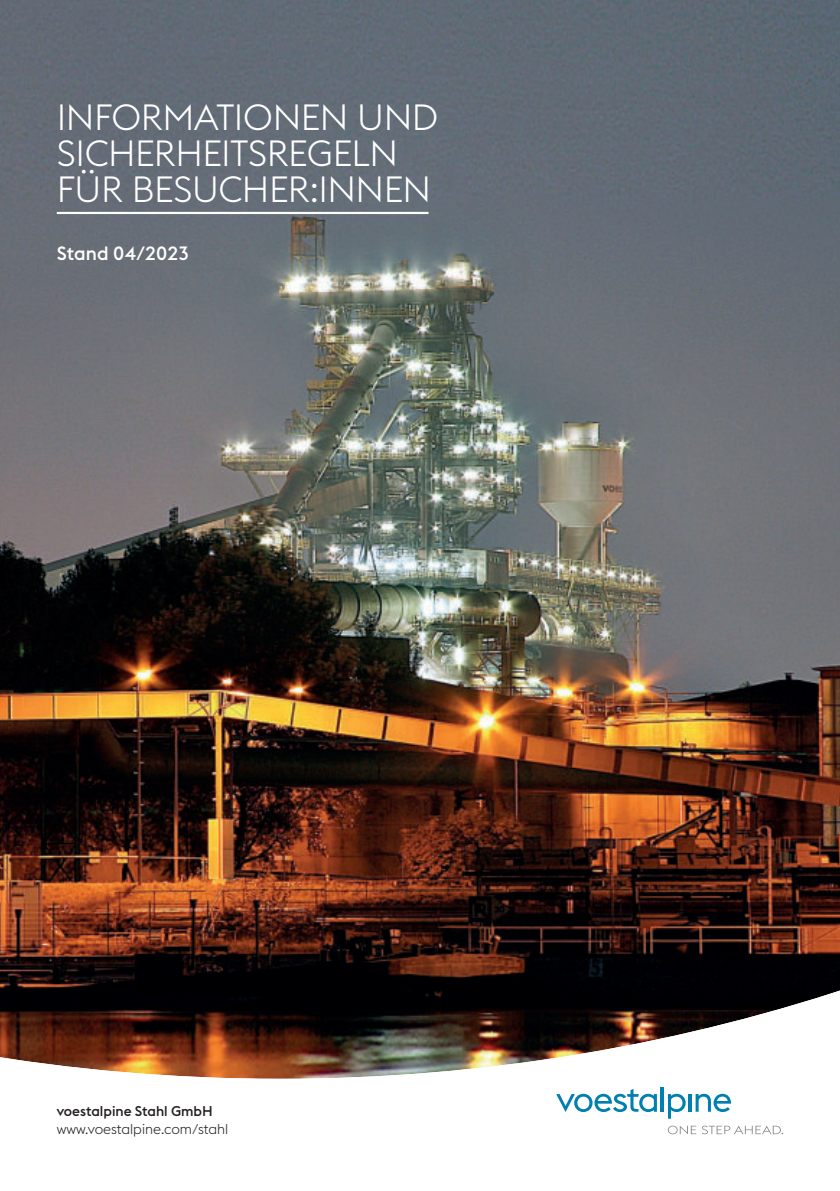
<style>
.page{position:relative;width:840px;height:1191px;background:#fff}
.page>*{position:absolute;margin:0;border:0;box-sizing:border-box;transform-origin:0 0}
.t1{font:300 36px/36px "voestalpine";letter-spacing:-.015em;color:#fff}
.t2{font:500 19px "voestalpine";color:#fff}
.t3{font:300 14px "voestalpine";color:#231f20}
.t4{font:500 14px "voestalpine";color:#231f20}
</style>
<div class="page">
<img style="left:0;top:0;width:839px;height:981px">
<svg style="left:0;top:981px;width:839px;height:154px"></svg>
<svg style="left:556px;top:1088px;width:100px;height:24px"></svg>
<hr style="left:660px;top:1087px;width:3px;height:24px;background:#007fb1">
<svg style="left:667px;top:1093px;width:18px;height:25px"></svg>
<hr style="left:688px;top:1094px;width:3px;height:17px;background:#007fb1">
<svg style="left:695px;top:1093px;width:35px;height:19px"></svg>
<svg style="left:667px;top:1125px;width:115px;height:9px"></svg>
<hr style="left:57px;top:212px;width:371px;height:2px;background:#fff">
<p class="t1" style="left:57px;top:99px;width:383px">INFORMATIONEN UND<br>SICHERHEITSREGELN<br>FÜR BESUCHER:INNEN</p>
<p class="t2" style="left:57px;top:246px;width:134px">Stand 04/2023</p>
<p class="t4" style="left:57px;top:1106px;width:157px">voestalpine Stahl GmbH</p>
<p class="t3" style="left:57px;top:1121px;width:173px">www.voestalpine.com/stahl</p>
</div>
